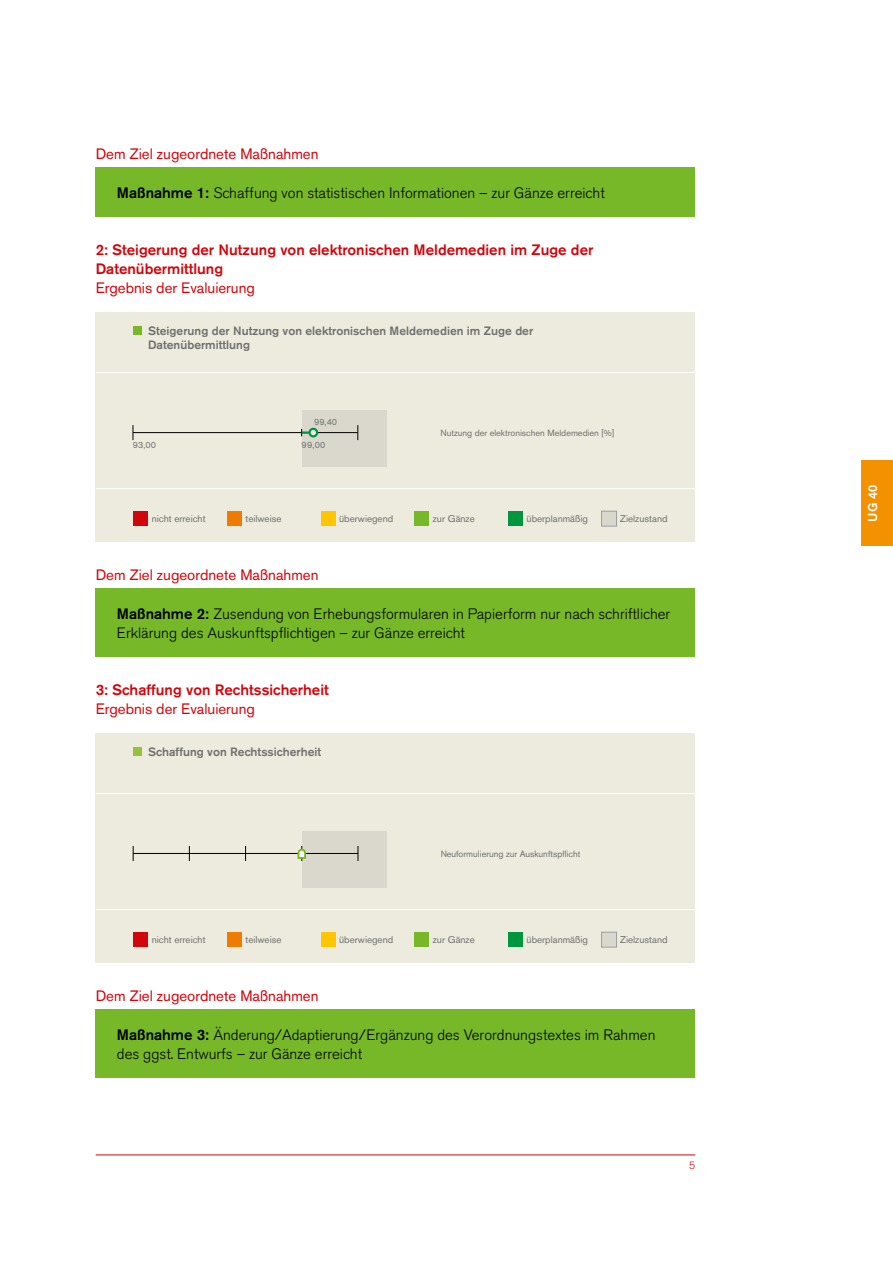
<style>
.page{position:relative;width:893px;height:1263px;background:#fff}
.page>*{position:absolute;margin:0;border:0;box-sizing:border-box;transform-origin:0 0}
.Maßnahme___Zur_Gänze{font:300 15px/19.2px "Akzidenz Grotesk Pro";color:#000}
.Überschrift_4_H4{font:15px "Akzidenz Grotesk Pro";color:#d1050c}
.Überschrift_3_H3{font:500 15px/19.2px "Akzidenz Grotesk Pro";color:#d1050c}
.t1{font:500 12.75px "Akzidenz Grotesk Pro";color:#fff}
.t2{font:500 12px/14.4px "Akzidenz Grotesk Pro";color:#6f6f6e}
.t3{font:300 10.5px "Akzidenz Grotesk Pro";color:#d1050c}
.t4{font:9.75px "Akzidenz Grotesk Pro";color:#6f6f6e}
.t5{font:9px "Akzidenz Grotesk Pro";color:#6f6f6e}
.s1{font-weight:500}
</style>
<div class="page">
<hr style="left:96px;top:1154px;width:599px;height:1px;background:#d1050c">
<div style="left:96px;top:167px;width:599px;height:50px;background:#76b828"></div>
<div style="left:96px;top:588px;width:599px;height:69px;background:#76b828"></div>
<div style="left:96px;top:1009px;width:599px;height:69px;background:#76b828"></div>
<div style="left:96px;top:313px;width:599px;height:229px;background:#edebdd"></div>
<div style="left:133px;top:326px;width:9px;height:9px;background:#76b828"></div>
<hr style="left:96px;top:372px;width:599px;height:1px;background:#fff">
<div style="left:302px;top:410px;width:84px;height:56px;background:#dad8cc"></div>
<hr style="left:96px;top:488px;width:599px;height:1px;background:#fff">
<div style="left:133px;top:511px;width:15px;height:15px;background:#d1050c"></div>
<div style="left:227px;top:511px;width:15px;height:15px;background:#ef7c00"></div>
<div style="left:320px;top:511px;width:15px;height:15px;background:#fec600"></div>
<div style="left:414px;top:511px;width:15px;height:15px;background:#76b828"></div>
<div style="left:508px;top:511px;width:15px;height:15px;background:#00963f"></div>
<div style="left:602px;top:511px;width:15px;height:15px;background:#dad8cc"></div>
<div style="left:601px;top:511px;width:16px;height:15px;border:1px solid #9c9d9d"></div>
<hr style="left:133px;top:432px;width:225px;height:1px;background:#000">
<svg style="left:133px;top:425px;width:1px;height:15px"></svg>
<svg style="left:358px;top:425px;width:1px;height:15px"></svg>
<svg style="left:301px;top:429px;width:8px;height:7px"></svg>
<div style="left:310px;top:429px;width:7px;height:7px;background:#fff;border-radius:50%"></div>
<div style="left:308px;top:428px;width:10px;height:9px;border:2px solid #00963f;border-radius:50%"></div>
<div style="left:96px;top:733px;width:599px;height:230px;background:#edebdd"></div>
<div style="left:133px;top:747px;width:9px;height:9px;background:#94c23c"></div>
<hr style="left:96px;top:793px;width:599px;height:1px;background:#fff">
<div style="left:302px;top:831px;width:84px;height:56px;background:#dad8cc"></div>
<hr style="left:133px;top:853px;width:225px;height:1px;background:#000">
<svg style="left:133px;top:846px;width:1px;height:15px"></svg>
<svg style="left:245px;top:846px;width:1px;height:15px"></svg>
<svg style="left:189px;top:846px;width:1px;height:15px"></svg>
<svg style="left:358px;top:846px;width:1px;height:15px"></svg>
<svg style="left:297px;top:846px;width:9px;height:15px"></svg>
<hr style="left:96px;top:909px;width:599px;height:1px;background:#fff">
<div style="left:133px;top:932px;width:15px;height:15px;background:#d1050c"></div>
<div style="left:227px;top:932px;width:15px;height:15px;background:#ef7c00"></div>
<div style="left:320px;top:932px;width:15px;height:15px;background:#fec600"></div>
<div style="left:414px;top:932px;width:15px;height:15px;background:#76b828"></div>
<div style="left:508px;top:932px;width:15px;height:15px;background:#00963f"></div>
<div style="left:602px;top:932px;width:15px;height:15px;background:#dad8cc"></div>
<div style="left:601px;top:932px;width:16px;height:15px;border:1px solid #9c9d9d"></div>
<div style="left:861px;top:460px;width:32px;height:86px;background:#f39100"></div>
<h4 class="Überschrift_4_H4" style="left:96px;top:144px;width:224px">Dem Ziel zugeordnete Maßnahmen</h4>
<p class="Maßnahme___Zur_Gänze" style="left:117px;top:183px;width:489px"><span class="s1">Maßnahme 1:</span> Schaffung von statistischen Informationen – zur Gänze erreicht</p>
<h3 class="Überschrift_3_H3" style="left:96px;top:240px;width:499px">2: Steigerung der Nutzung von elektronischen Meldemedien im Zuge der<br>Datenübermittlung</h3>
<h4 class="Überschrift_4_H4" style="left:96px;top:278px;width:161px">Ergebnis der Evaluierung</h4>
<p class="t2" style="left:148px;top:323px;width:387px">Steigerung der Nutzung von elektronischen Meldemedien im Zuge der<br>Datenübermittlung</p>
<p class="t5" style="left:314px;top:416px;width:25px">99,40</p>
<p class="t5" style="left:133px;top:439px;width:25px">93,00</p>
<p class="t5" style="left:302px;top:439px;width:25px">99,00</p>
<p class="t5" style="left:440px;top:427px;width:175px">Nutzung der elektronischen Meldemedien [%]</p>
<p class="t4" style="left:152px;top:513px;width:55px">nicht erreicht</p>
<p class="t4" style="left:246px;top:513px;width:37px">teilweise</p>
<p class="t4" style="left:339px;top:513px;width:55px">überwiegend</p>
<p class="t4" style="left:433px;top:513px;width:43px">zur Gänze</p>
<p class="t4" style="left:527px;top:513px;width:63px">überplanmäßig</p>
<p class="t4" style="left:620px;top:513px;width:49px">Zielzustand</p>
<h4 class="Überschrift_4_H4" style="left:96px;top:565px;width:224px">Dem Ziel zugeordnete Maßnahmen</h4>
<p class="Maßnahme___Zur_Gänze" style="left:117px;top:604px;width:555px"><span class="s1">Maßnahme 2:</span> Zusendung von Erhebungsformularen in Papierform nur nach schriftlicher<br>Erklärung des Auskunftspflichtigen – zur Gänze erreicht</p>
<h3 class="Überschrift_3_H3" style="left:96px;top:680px;width:235px">3: Schaffung von Rechtssicherheit</h3>
<h4 class="Überschrift_4_H4" style="left:96px;top:699px;width:161px">Ergebnis der Evaluierung</h4>
<p class="t2" style="left:148px;top:744px;width:175px">Schaffung von Rechtssicherheit</p>
<p class="t5" style="left:440px;top:848px;width:141px">Neuformulierung zur Auskunftspflicht</p>
<p class="t4" style="left:152px;top:934px;width:55px">nicht erreicht</p>
<p class="t4" style="left:246px;top:934px;width:37px">teilweise</p>
<p class="t4" style="left:339px;top:934px;width:55px">überwiegend</p>
<p class="t4" style="left:433px;top:934px;width:43px">zur Gänze</p>
<p class="t4" style="left:527px;top:934px;width:63px">überplanmäßig</p>
<p class="t4" style="left:620px;top:934px;width:49px">Zielzustand</p>
<h4 class="Überschrift_4_H4" style="left:96px;top:986px;width:224px">Dem Ziel zugeordnete Maßnahmen</h4>
<p class="Maßnahme___Zur_Gänze" style="left:117px;top:1025px;width:540px"><span class="s1">Maßnahme 3:</span> Änderung/Adaptierung/Ergänzung des Verordnungstextes im Rahmen des ggst. Entwurfs – zur Gänze erreicht</p>
<p class="t3" style="left:689px;top:1158px;width:8px">5</p>
<p class="t1" style="left:864px;top:522px;width:39px;rotate:-90deg">UG 40</p>
</div>
